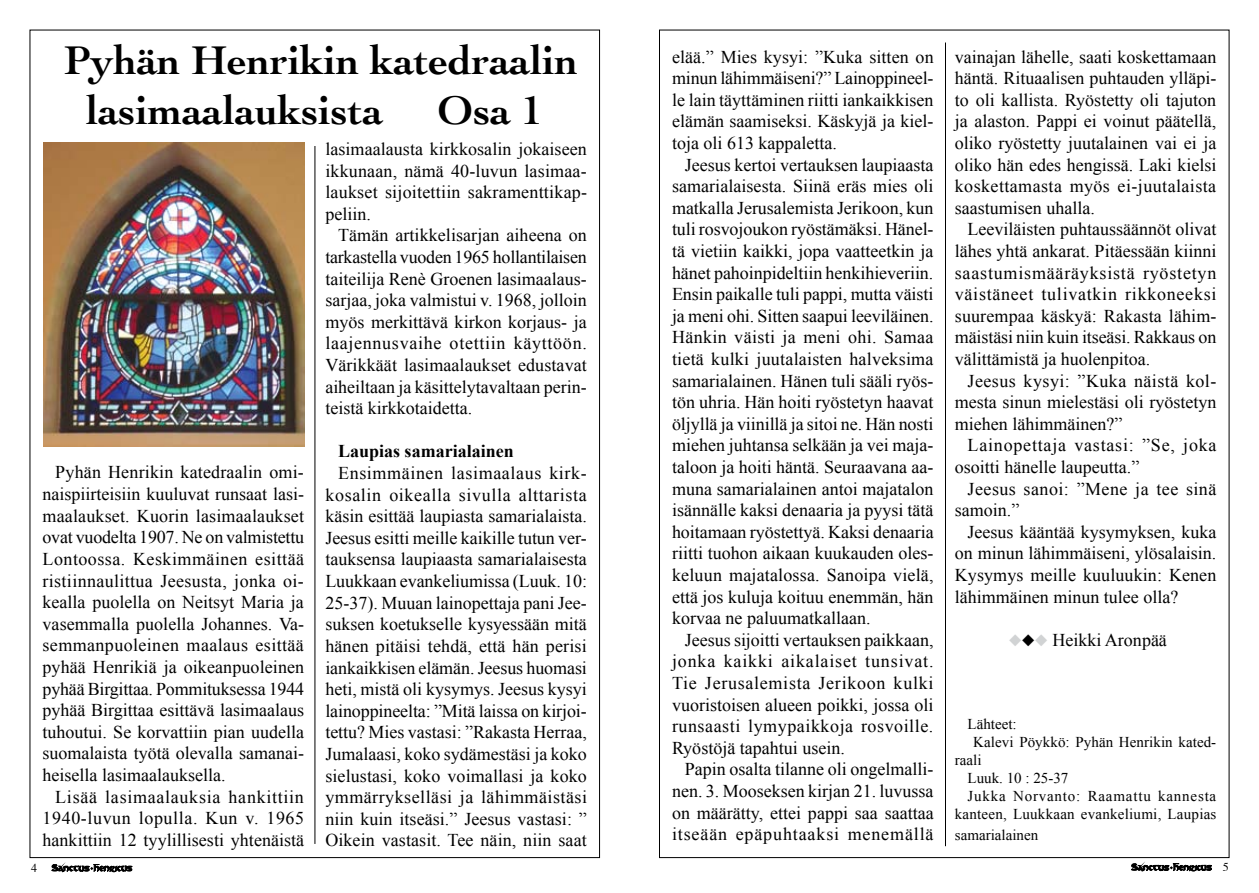
<style>
.page{position:relative;width:1259px;height:893px;background:#fff}
.page>*{position:absolute;margin:0;border:0;box-sizing:border-box;transform-origin:0 0}
.t1{font:700 42px/50.4px "Cochin";color:#000}
.t2{font:18px/21.6px "Times New Roman";color:#000;text-align:justify}
.t3{font:18px/21.6px "Times New Roman";letter-spacing:.04em;color:#000}
.t4{font:18px/21.6px "Times New Roman";letter-spacing:.025em;color:#000}
.t5{font:700 18px "Times New Roman";color:#000}
.t6{font:15px "Times New Roman";letter-spacing:.015em;color:#000}
.t7{font:15px "Times New Roman";letter-spacing:.055em;color:#000}
.t8{font:12px "Times";color:#000}
.s1{color:#d1d3d4}
</style>
<div class="page">
<svg style="left:52px;top:864px;width:80px;height:8px"></svg>
<svg style="left:1131px;top:863px;width:80px;height:8px"></svg>
<hr style="left:945px;top:43px;width:1px;height:803px;background:#000">
<hr style="left:315px;top:146px;width:1px;height:698px;background:#000">
<img style="left:43px;top:143px;width:261px;height:303px">
<h1 class="t1" style="left:86px;top:33px;width:494px;text-indent:-22px">Pyhän Henrikin katedraalin lasimaalauksista</h1>
<h1 class="t1" style="left:438px;top:83px;width:107px">Osa 1</h1>
<p class="t2" style="left:43px;top:461px;width:263px;text-indent:13px">Pyhän Henrikin katedraalin omi&shy;naispiirteisiin kuuluvat runsaat lasi&shy;maalaukset. Kuorin lasimaalaukset ovat vuodelta 1907. Ne on valmistettu Lontoossa. Keskimmäinen esittää ristiinnaulittua Jeesusta, jonka oi&shy;kealla puolella on Neitsyt Maria ja vasemmalla puolella Johannes. Va&shy;semmanpuoleinen maalaus esittää pyhää Henrikiä ja oikeanpuoleinen pyhää Birgittaa. Pommituksessa 1944 pyhää Birgittaa esittävä lasimaalaus tuhoutui. Se korvattiin pian uudella suomalaista työtä olevalla samanai&shy;heisella lasimaalauksella.</p>
<p class="t2" style="left:43px;top:785px;width:263px;text-indent:13px">Lisää lasimaalauksia hankittiin 1940-luvun lopulla. Kun v. 1965 hankittiin 12 tyylillisesti yhtenäistä</p>
<p class="t2" style="left:325px;top:138px;width:263px">lasimaalausta kirkkosalin jokaiseen ikkunaan, nämä 40-luvun lasimaa&shy;laukset sijoitettiin sakramenttikap&shy;peliin.</p>
<p class="t2" style="left:325px;top:224px;width:263px;text-indent:13px">Tämän artikkelisarjan aiheena on tarkastella vuoden 1965 hollantilaisen taiteilija Renè Groenen lasimaalaus&shy;sarjaa, joka valmistui v. 1968, jolloin myös merkittävä kirkon korjaus- ja laajennusvaihe otettiin käyttöön.<br>Värikkäät lasimaalaukset edustavat aiheiltaan ja käsittelytavaltaan perin&shy;teistä kirkkotaidetta.</p>
<p class="t5" style="left:338px;top:439px;width:177px">Laupias samarialainen</p>
<p class="t2" style="left:325px;top:462px;width:263px;text-indent:13px">Ensimmäinen lasimaalaus kirk&shy;kosalin oikealla sivulla alttarista käsin esittää laupiasta samarialaista.<br>Jeesus esitti meille kaikille tutun ver&shy;tauksensa laupiaasta samarialaisesta Luukkaan evankeliumissa (Luuk. 10:<br>25-37). Muuan lainopettaja pani Jee&shy;suksen koetukselle kysyessään mitä hänen pitäisi tehdä, että hän perisi iankaikkisen elämän. Jeesus huomasi heti, mistä oli kysymys. Jeesus kysyi lainoppineelta: ”Mitä laissa on kirjoi&shy;tettu? Mies vastasi: ”Rakasta Herraa, Jumalaasi, koko sydämestäsi ja koko sielustasi, koko voimallasi ja koko ymmärrykselläsi ja lähimmäistäsi niin kuin itseäsi.” Jeesus vastasi: ” Oikein vastasit. Tee näin, niin saat</p>
<p class="t2" style="left:672px;top:45px;width:263px">elää.” Mies kysyi: ”Kuka sitten on minun lähimmäiseni?” Lainoppineel&shy;le lain täyttäminen riitti iankaikkisen elämän saamiseksi. Käskyjä ja kiel&shy;toja oli 613 kappaletta.</p>
<p class="t2" style="left:672px;top:153px;width:263px;text-indent:13px">Jeesus kertoi vertauksen laupiaasta samarialaisesta. Siinä eräs mies oli matkalla Jerusalemista Jerikoon, kun tuli rosvojoukon ryöstämäksi. Hänel&shy;tä vietiin kaikki, jopa vaatteetkin ja hänet pahoinpideltiin henkihieveriin.<br>Ensin paikalle tuli pappi, mutta väisti ja meni ohi. Sitten saapui leeviläinen.<br>Hänkin väisti ja meni ohi. Samaa tietä kulki juutalaisten halveksima samarialainen. Hänen tuli sääli ryös&shy;tön uhria. Hän hoiti ryöstetyn haavat öljyllä ja viinillä ja sitoi ne. Hän nosti miehen juhtansa selkään ja vei maja&shy;taloon ja hoiti häntä. Seuraavana aa&shy;muna samarialainen antoi majatalon isännälle kaksi denaaria ja pyysi tätä hoitamaan ryöstettyä. Kaksi denaaria riitti tuohon aikaan kuukauden oles&shy;keluun majatalossa. Sanoipa vielä, että jos kuluja koituu enemmän, hän korvaa ne paluumatkallaan.</p>
<p class="t2" style="left:672px;top:629px;width:263px;text-indent:13px">Jeesus sijoitti vertauksen paikkaan, jonka kaikki aikalaiset tunsivat.<br>Tie Jerusalemista Jerikoon kulki vuoristoisen alueen poikki, jossa oli runsaasti lymypaikkoja rosvoille.<br>Ryöstöjä tapahtui usein.</p>
<p class="t2" style="left:672px;top:758px;width:263px;text-indent:13px">Papin osalta tilanne oli ongelmalli&shy;nen. 3. Mooseksen kirjan 21. luvussa on määrätty, ettei pappi saa saattaa itseään epäpuhtaaksi menemällä</p>
<p class="t2" style="left:955px;top:45px;width:263px">vainajan lähelle, saati koskettamaan häntä. Rituaalisen puhtauden ylläpi&shy;to oli kallista. Ryöstetty oli tajuton ja alaston. Pappi ei voinut päätellä, oliko ryöstetty juutalainen vai ei ja oliko hän edes hengissä. Laki kielsi koskettamasta myös ei-juutalaista saastumisen uhalla.</p>
<p class="t2" style="left:955px;top:218px;width:263px;text-indent:13px">Leeviläisten puhtaussäännöt olivat lähes yhtä ankarat. Pitäessään kiinni saastumismääräyksistä ryöstetyn väistäneet tulivatkin rikkoneeksi suurempaa käskyä: Rakasta lähim&shy;mäistäsi niin kuin itseäsi. Rakkaus on välittämistä ja huolenpitoa.</p>
<p class="t2" style="left:955px;top:369px;width:263px;text-indent:13px">Jeesus kysyi: ”Kuka näistä kol&shy;mesta sinun mielestäsi oli ryöstetyn miehen lähimmäinen?”</p>
<p class="t3" style="left:955px;top:434px;width:263px;text-indent:13px">Lainopettaja vastasi: ”Se, joka osoitti hänelle laupeutta.”</p>
<p class="t4" style="left:955px;top:477px;width:263px;text-indent:13px">Jeesus sanoi: ”Mene ja tee sinä samoin.”</p>
<p class="t2" style="left:955px;top:521px;width:263px;text-indent:13px">Jeesus kääntää kysymyksen, kuka on minun lähimmäiseni, ylösalaisin.<br>Kysymys meille kuuluukin: Kenen lähimmäinen minun tulee olla?</p>
<p class="t2" style="left:1009px;top:629px;width:160px"><span class="s1">◆</span>◆<span class="s1">◆</span> Heikki Aronpää</p>
<p class="t6" style="left:967px;top:713px;width:51px">Lähteet:</p>
<p class="t6" style="left:973px;top:731px;width:244px">Kalevi Pöykkö: Pyhän Henrikin kated-</p>
<p class="t6" style="left:955px;top:749px;width:28px">raali</p>
<p class="t6" style="left:967px;top:767px;width:102px">Luuk. 10 : 25-37</p>
<p class="t7" style="left:967px;top:785px;width:250px">Jukka Norvanto: Raamattu kannesta</p>
<p class="t6" style="left:955px;top:803px;width:263px">kanteen, Luukkaan evankeliumi, Laupias</p>
<p class="t6" style="left:955px;top:825px;width:85px">samarialainen</p>
<p class="t8" style="left:31px;top:856px;width:7px">4</p>
<p class="t8" style="left:1222px;top:855px;width:7px">5</p>
</div>
